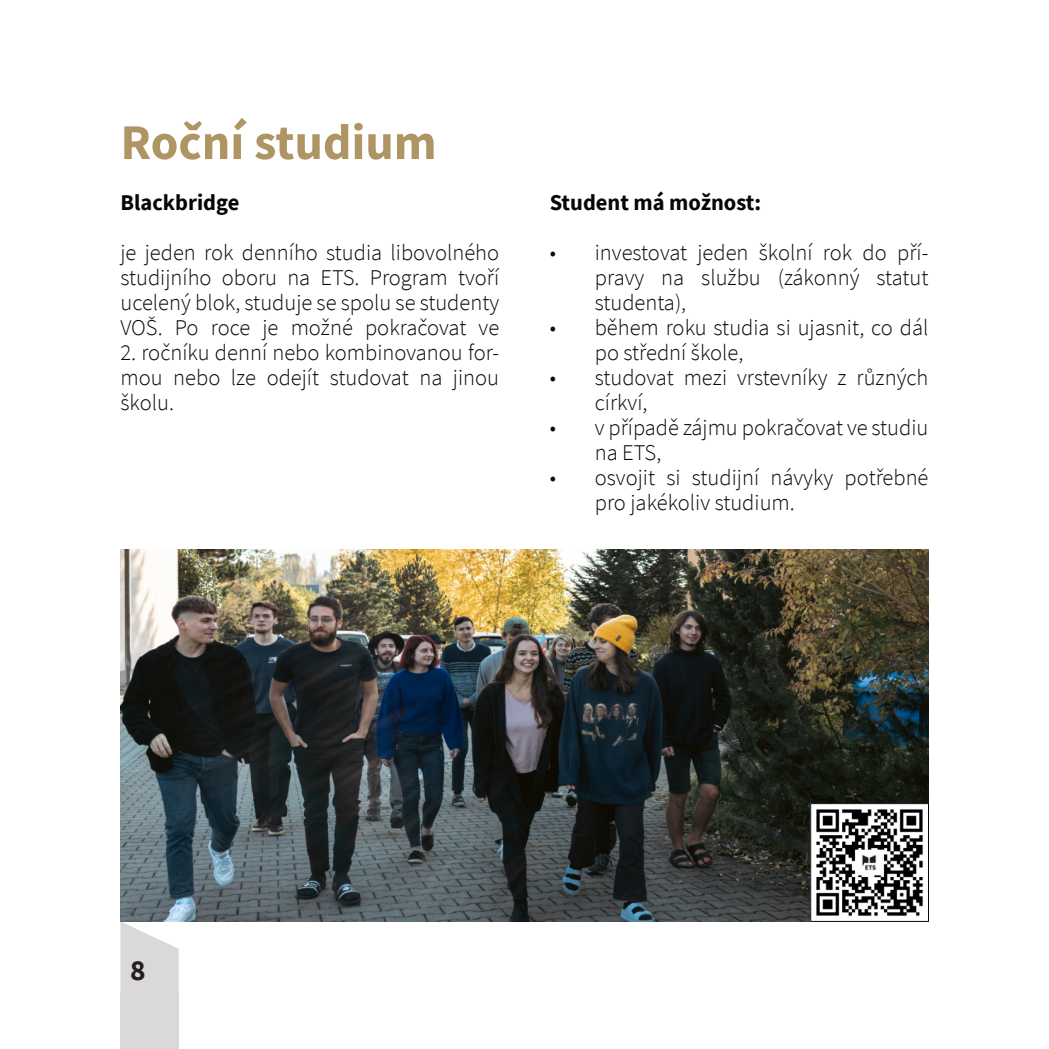
<style>
.page{position:relative;width:1049px;height:1049px;background:#fff}
.page>*{position:absolute;margin:0;border:0;box-sizing:border-box;transform-origin:0 0}
.t1{font:700 50px "Source Sans Pro";color:#ae9563}
.t2{font:700 29.5px "Source Sans Pro";color:#231f20}
.t3{font:300 22.5px/25px "Source Sans Pro";color:#080704}
.t4{font:700 22.5px "Source Sans Pro";color:#080704}
</style>
<div class="page">
<svg style="left:120px;top:921px;width:59px;height:71px"></svg>
<div style="left:120px;top:992px;width:59px;height:57px;background:#dbd9d8"></div>
<img style="left:121px;top:550px;width:807px;height:371px">
<img style="left:812px;top:805px;width:114px;height:114px">
<div style="left:810px;top:803px;width:118px;height:118px;border:1px solid #080704"></div>
<h1 class="t1" style="left:120px;top:122px;width:318px">Roční studium</h1>
<p class="t4" style="left:120px;top:193px;width:120px">Blackbridge</p>
<p class="t3" style="left:120px;top:242px;width:380px;text-align:justify">je jeden rok denního studia libovolného studijního oboru na ETS. Program tvoří ucelený blok, studuje se spolu se studenty VOŠ. Po roce je možné pokračovat ve</p>
<p class="t3" style="left:120px;top:342px;width:380px;text-align:justify">2. ročníku denní nebo kombinovanou for&shy;mou nebo lze odejít studovat na jinou školu.</p>
<p class="t4" style="left:550px;top:193px;width:213px">Student má možnost:</p>
<p class="t3" style="left:595px;top:242px;width:335px;text-align:justify;text-indent:-45px">• investovat jeden školní rok do pří&shy;pravy na službu (zákonný statut studenta),</p>
<p class="t3" style="left:595px;top:317px;width:335px;text-indent:-45px">• během roku studia si ujasnit, co dál po střední škole,</p>
<p class="t3" style="left:595px;top:367px;width:335px;text-indent:-45px">• studovat mezi vrstevníky z různých církví,</p>
<p class="t3" style="left:595px;top:417px;width:335px;text-indent:-45px">• v případě zájmu pokračovat ve studiu na ETS,</p>
<p class="t3" style="left:595px;top:467px;width:335px;text-indent:-45px">• osvojit si studijní návyky potřebné pro jakékoliv studium.</p>
<h2 class="t2" style="left:130px;top:958px;width:17px">8</h2>
</div>
